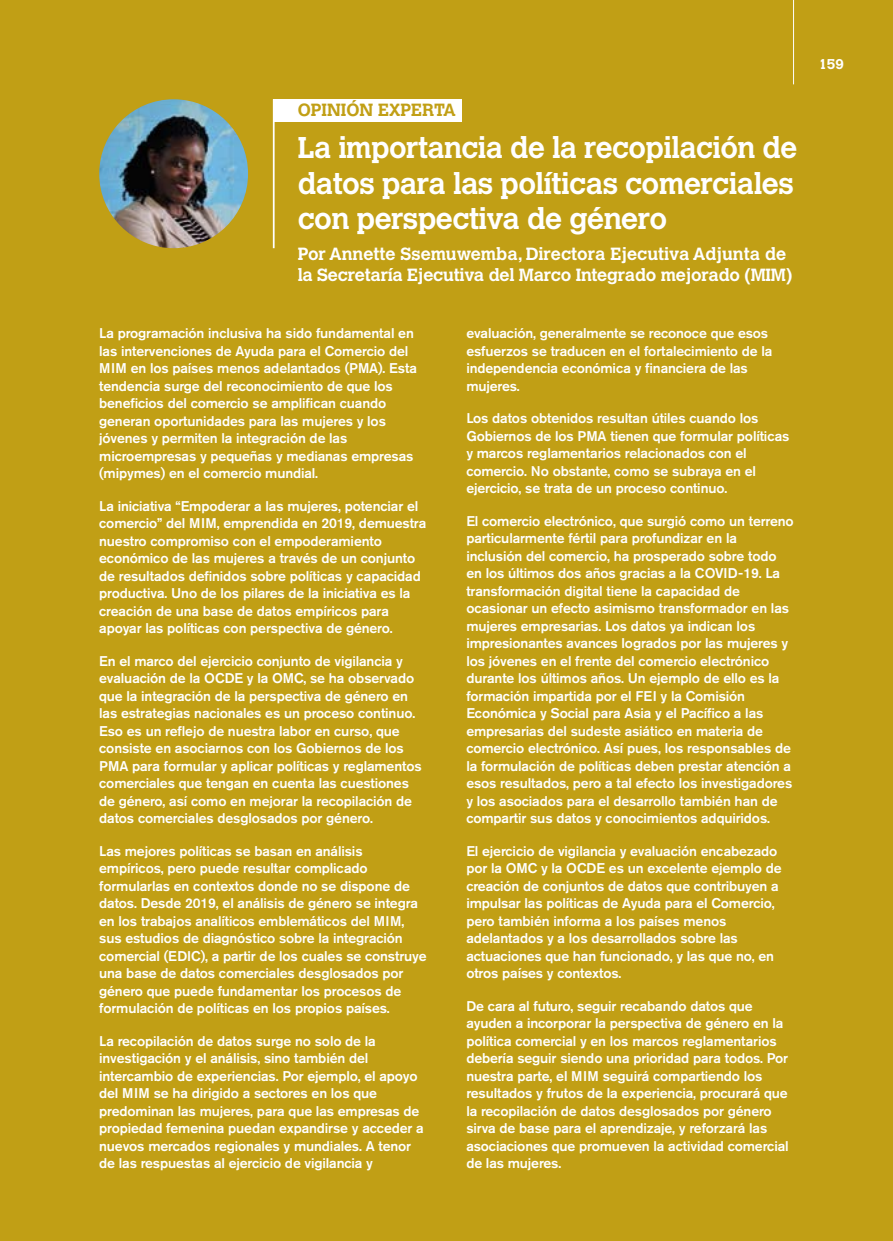
<style>
.page{position:relative;width:893px;height:1241px;background:#fff}
.page>*{position:absolute;margin:0;border:0;box-sizing:border-box;transform-origin:0 0}
.t1{font:700 29.75px/35.7px "Calvert MT Std";letter-spacing:-.02em;color:#fff}
.t2{font:700 17.5px/21px "Calvert MT Std";letter-spacing:-.015em;color:#fff}
.t3{font:700 17.5px "Calvert MT Std";color:#c19f15}
.t4{font:500 14px/17.5px "Akzidenz Grotesk BE";letter-spacing:-.01em;color:#fff}
.t5{font:700 14px "Calvert MT Std";color:#fff}
</style>
<div class="page">
<div style="left:0;top:0;width:893px;height:1240px;background:#c19f15"></div>
<hr style="left:793px;top:0;width:1px;height:84px;background:#fff">
<img style="left:99px;top:99px;width:149px;height:149px;border-radius:74px">
<hr style="left:273px;top:99px;width:2px;height:149px;background:#fff">
<div style="left:273px;top:99px;width:188px;height:23px;background:#fff"></div>
<p class="t3" style="left:298px;top:99px;width:160px">OPINIÓN EXPERTA</p>
<h1 class="t1" style="left:298px;top:129px;width:501px">La importancia de la recopilación de datos para las políticas comerciales con perspectiva de género</h1>
<p class="t2" style="left:298px;top:243px;width:496px">Por Annette Ssemuwemba, Directora Ejecutiva Adjunta de la Secretaría Ejecutiva del Marco Integrado mejorado (MIM)</p>
<p class="t4" style="left:99px;top:324px;width:319px">La programación inclusiva ha sido fundamental en las intervenciones de Ayuda para el Comercio del MIM en los países menos adelantados (PMA). Esta tendencia surge del reconocimiento de que los beneficios del comercio se amplifican cuando generan oportunidades para las mujeres y los jóvenes y permiten la integración de las microempresas y pequeñas y medianas empresas (mipymes) en el comercio mundial.</p>
<p class="t4" style="left:99px;top:496px;width:329px">La iniciativa “Empoderar a las mujeres, potenciar el comercio” del MIM, emprendida en 2019, demuestra nuestro compromiso con el empoderamiento económico de las mujeres a través de un conjunto de resultados definidos sobre políticas y capacidad productiva. Uno de los pilares de la iniciativa es la creación de una base de datos empíricos para apoyar las políticas con perspectiva de género.</p>
<p class="t4" style="left:99px;top:651px;width:324px">En el marco del ejercicio conjunto de vigilancia y evaluación de la OCDE y la OMC, se ha observado que la integración de la perspectiva de género en las estrategias nacionales es un proceso continuo.<br>Eso es un reflejo de nuestra labor en curso, que consiste en asociarnos con los Gobiernos de los PMA para formular y aplicar políticas y reglamentos comerciales que tengan en cuenta las cuestiones de género, así como en mejorar la recopilación de datos comerciales desglosados por género.</p>
<p class="t4" style="left:99px;top:841px;width:329px">Las mejores políticas se basan en análisis empíricos, pero puede resultar complicado formularlas en contextos donde no se dispone de datos. Desde 2019, el análisis de género se integra en los trabajos analíticos emblemáticos del MIM, sus estudios de diagnóstico sobre la integración comercial (EDIC), a partir de los cuales se construye una base de datos comerciales desglosados por género que puede fundamentar los procesos de formulación de políticas en los propios países.</p>
<p class="t4" style="left:99px;top:1031px;width:326px">La recopilación de datos surge no solo de la investigación y el análisis, sino también del intercambio de experiencias. Por ejemplo, el apoyo del MIM se ha dirigido a sectores en los que predominan las mujeres, para que las empresas de propiedad femenina puedan expandirse y acceder a nuevos mercados regionales y mundiales. A tenor de las respuestas al ejercicio de vigilancia y</p>
<p class="t4" style="left:466px;top:324px;width:307px">evaluación, generalmente se reconoce que esos esfuerzos se traducen en el fortalecimiento de la independencia económica y financiera de las mujeres.</p>
<p class="t4" style="left:466px;top:409px;width:325px">Los datos obtenidos resultan útiles cuando los Gobiernos de los PMA tienen que formular políticas y marcos reglamentarios relacionados con el comercio. No obstante, como se subraya en el ejercicio, se trata de un proceso continuo.</p>
<p class="t4" style="left:466px;top:511px;width:329px">El comercio electrónico, que surgió como un terreno particularmente fértil para profundizar en la inclusión del comercio, ha prosperado sobre todo en los últimos dos años gracias a la COVID-19. La transformación digital tiene la capacidad de ocasionar un efecto asimismo transformador en las mujeres empresarias. Los datos ya indican los impresionantes avances logrados por las mujeres y los jóvenes en el frente del comercio electrónico durante los últimos años. Un ejemplo de ello es la formación impartida por el FEI y la Comisión Económica y Social para Asia y el Pacífico a las empresarias del sudeste asiático en materia de comercio electrónico. Así pues, los responsables de la formulación de políticas deben prestar atención a esos resultados, pero a tal efecto los investigadores y los asociados para el desarrollo también han de compartir sus datos y conocimientos adquiridos.</p>
<p class="t4" style="left:466px;top:841px;width:317px">El ejercicio de vigilancia y evaluación encabezado por la OMC y la OCDE es un excelente ejemplo de creación de conjuntos de datos que contribuyen a impulsar las políticas de Ayuda para el Comercio, pero también informa a los países menos adelantados y a los desarrollados sobre las actuaciones que han funcionado, y las que no, en otros países y contextos.</p>
<p class="t4" style="left:466px;top:996px;width:324px">De cara al futuro, seguir recabando datos que ayuden a incorporar la perspectiva de género en la política comercial y en los marcos reglamentarios debería seguir siendo una prioridad para todos. Por nuestra parte, el MIM seguirá compartiendo los resultados y frutos de la experiencia, procurará que la recopilación de datos desglosados por género sirva de base para el aprendizaje, y reforzará las asociaciones que promueven la actividad comercial de las mujeres.</p>
<p class="t5" style="left:819px;top:56px;width:27px">159</p>
</div>
